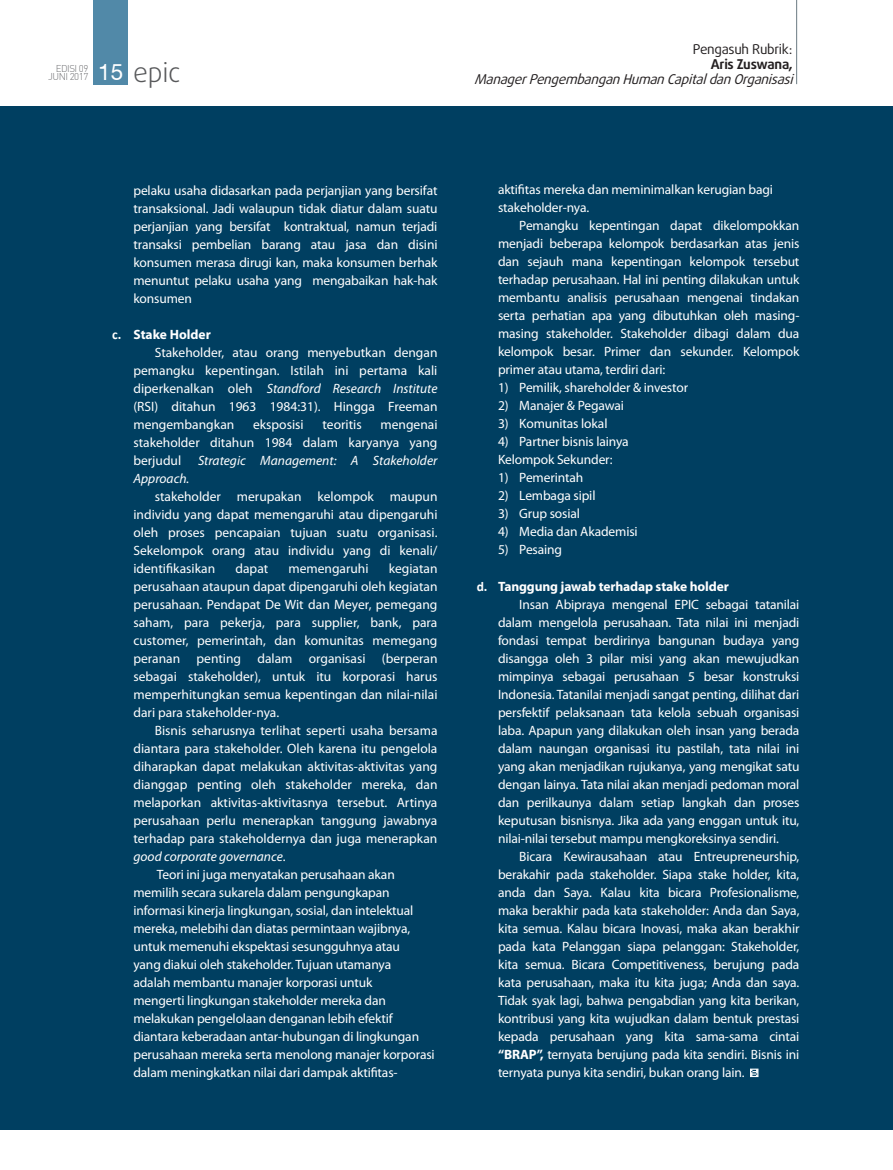
<style>
.page{position:relative;width:893px;height:1170px;background:#fff}
.page>*{position:absolute;margin:0;border:0;box-sizing:border-box;transform-origin:0 0}
.t1{font:300 27px "Daxline Pro";color:#57585a}
.t2{font:13.5px/18px "Myriad Pro";letter-spacing:-.01em;color:#fff;text-align:justify}
.t3{font:italic 13.5px "Myriad Pro";color:#fff}
.t4{font:700 13.5px "Myriad Pro";letter-spacing:-.01em;color:#fff}
.t5{font:italic 13.5px "Daxline Pro";color:#231f20}
.t6{font:13.5px "Daxline Pro";letter-spacing:-.02em;color:#231f20}
.t7{font:700 13.5px "Daxline Pro";letter-spacing:-.02em;color:#231f20}
.t8{font:300 9.75px "DIN";letter-spacing:-.05em;color:#6f7073}
.s1{font-family:"Helvetica Neue CE";font-weight:400;font-size:22.5px;color:#fff}
.s2{font-family:"Calibri"}
.s3{font-style:normal}
.s4{font-style:italic}
.s5{font-weight:700}
</style>
<div class="page">
<div style="left:0;top:106px;width:893px;height:1024px;background:#003f61"></div>
<div style="left:94px;top:0;width:34px;height:84px;background:#5189a8"></div>
<svg style="left:750px;top:1068px;width:8px;height:8px"></svg>
<hr style="left:796px;top:0;width:1px;height:84px;background:#6b7a83">
<p class="t8" style="left:56px;top:62px;width:34px">Edisi 09</p>
<p class="t8" style="left:48px;top:70px;width:6px">JUNI</p>
<p class="t8" style="left:70px;top:70px;width:20px">2017</p>
<h1 class="t1" style="left:98px;top:54px;width:84px"><span class="s1">15</span> epic</h1>
<p class="t6" style="left:693px;top:41px;width:101px">Pengasuh Rubrik:</p>
<p class="t7" style="left:711px;top:55px;width:83px">Aris Zuswana,</p>
<p class="t5" style="left:474px;top:70px;width:325px">ManagerPengembanganHumanCapitaldanOrganisasi</p>
<p class="t2" style="left:133px;top:181px;width:306px">pelaku usaha didasarkan pada perjanjian yang bersifat transaksional. Jadi walaupun tidak diatur dalam suatu perjanjian yang bersifat kontraktual, namun terjadi transaksi pembelian barang atau jasa dan disini konsumen merasa dirugi kan, maka konsumen berhak menuntut pelaku usaha yang mengabaikan hak-hak konsumen</p>
<p class="t4" style="left:112px;top:325px;width:100px"><span class="s2">c.</span> Stake Holder</p>
<p class="t2" style="left:155px;top:343px;width:284px">Stakeholder, atau orang menyebutkan dengan</p>
<p class="t2" style="left:133px;top:361px;width:305px">pemangku kepentingan. Istilah ini pertama kali</p>
<p class="t3" style="left:133px;top:380px;width:306px"><span class="s3">diperkenalkan oleh</span> Standford Research Institute</p>
<p class="t2" style="left:133px;top:397px;width:306px">(RSI) ditahun 1963 1984:31). Hingga Freeman</p>
<p class="t2" style="left:133px;top:415px;width:102px">mengembangkan</p>
<p class="t2" style="left:253px;top:415px;width:52px">eksposisi</p>
<p class="t2" style="left:323px;top:415px;width:41px">teoritis</p>
<p class="t2" style="left:133px;top:415px;width:306px;text-indent:247px">mengenai stakeholder ditahun 1984 dalam karyanya yang berjudul <span class="s4">Strategic Management: A Stakeholder Approach.</span></p>
<p class="t2" style="left:133px;top:487px;width:306px;text-indent:21px">stakeholder merupakan kelompok maupun individu yang dapat memengaruhi atau dipengaruhi oleh proses pencapaian tujuan suatu organisasi.<br>Sekelompok orang atau individu yang di kenali/ identifikasikan</p>
<p class="t2" style="left:133px;top:559px;width:306px;text-indent:255px">kegiatan perusahaan ataupun dapat dipengaruhi oleh kegiatan perusahaan. Pendapat De Wit dan Meyer, pemegang saham, para pekerja, para supplier, bank, para customer, pemerintah, dan komunitas memegang peranan penting dalam organisasi (berperan sebagai stakeholder), untuk itu korporasi harus memperhitungkan semua kepentingan dan nilai-nilai dari para stakeholder-nya.</p>
<p class="t2" style="left:155px;top:721px;width:284px">Bisnis seharusnya terlihat seperti usaha bersama</p>
<p class="t2" style="left:133px;top:739px;width:305px">diantara para stakeholder. Oleh karena itu pengelola</p>
<p class="t2" style="left:133px;top:757px;width:306px">diharapkan dapat melakukan aktivitas-aktivitas yang</p>
<p class="t2" style="left:133px;top:775px;width:306px">dianggap penting oleh stakeholder mereka, dan</p>
<p class="t2" style="left:133px;top:793px;width:306px">melaporkan aktivitas-aktivitasnya tersebut. Artinya</p>
<p class="t2" style="left:133px;top:811px;width:305px">perusahaan perlu menerapkan tanggung jawabnya</p>
<p class="t2" style="left:133px;top:829px;width:306px">terhadap para stakeholdernya dan juga menerapkan</p>
<p class="t3" style="left:133px;top:847px;width:154px">good corporate governance<span class="s3">.</span></p>
<p class="t2" style="left:157px;top:865px;width:239px">Teori ini juga menyatakan perusahaan akan</p>
<p class="t2" style="left:133px;top:883px;width:258px">memilih secara sukarela dalam pengungkapan</p>
<p class="t2" style="left:133px;top:901px;width:281px">informasi kinerja lingkungan, sosial, dan intelektual</p>
<p class="t2" style="left:133px;top:919px;width:278px">mereka, melebihi dan diatas permintaan wajibnya,</p>
<p class="t2" style="left:133px;top:937px;width:268px">untuk memenuhi ekspektasi sesungguhnya atau</p>
<p class="t2" style="left:133px;top:955px;width:259px">yang diakui oleh stakeholder. Tujuan utamanya</p>
<p class="t2" style="left:133px;top:973px;width:240px">adalah membantu manajer korporasi untuk</p>
<p class="t2" style="left:133px;top:991px;width:254px">mengerti lingkungan stakeholder mereka dan</p>
<p class="t2" style="left:133px;top:1009px;width:261px">melakukan pengelolaan denganan lebih efektif</p>
<p class="t2" style="left:133px;top:1027px;width:287px">diantara keberadaan antar-hubungan di lingkungan</p>
<p class="t2" style="left:133px;top:1045px;width:303px">perusahaan mereka serta menolong manajer korporasi</p>
<p class="t2" style="left:133px;top:1063px;width:266px">dalam meningkatkan nilai dari dampak aktifitas-</p>
<p class="t2" style="left:236px;top:559px;width:34px">dapat</p>
<p class="t2" style="left:288px;top:559px;width:82px">memengaruhi</p>
<p class="t2" style="left:498px;top:181px;width:276px">aktifitas mereka dan meminimalkan kerugian bagi stakeholder-nya.</p>
<p class="t2" style="left:498px;top:216px;width:303px;text-indent:21px">Pemangku kepentingan dapat dikelompokkan menjadi beberapa kelompok berdasarkan atas jenis dan sejauh mana kepentingan kelompok tersebut terhadap perusahaan. Hal ini penting dilakukan untuk membantu analisis perusahaan mengenai tindakan serta perhatian apa yang dibutuhkan oleh masing&shy;masing stakeholder. Stakeholder dibagi dalam dua kelompok besar. Primer dan sekunder. Kelompok primer atau utama, terdiri dari:</p>
<p class="t2" style="left:498px;top:378px;width:192px">1) Pemilik, shareholder &amp; investor</p>
<p class="t2" style="left:498px;top:396px;width:127px">2) Manajer &amp; Pegawai</p>
<p class="t2" style="left:498px;top:414px;width:111px">3) Komunitas lokal</p>
<p class="t2" style="left:498px;top:432px;width:132px">4) Partner bisnis lainya<br>Kelompok Sekunder:</p>
<p class="t2" style="left:498px;top:468px;width:87px">1) Pemerintah</p>
<p class="t2" style="left:498px;top:486px;width:99px">2) Lembaga sipil</p>
<p class="t2" style="left:498px;top:504px;width:83px">3) Grup sosial</p>
<p class="t2" style="left:498px;top:522px;width:141px">4) Media dan Akademisi</p>
<p class="t2" style="left:498px;top:540px;width:66px">5) Pesaing</p>
<p class="t4" style="left:477px;top:577px;width:254px"><span class="s2">d.</span> Tanggung jawab terhadap stake holder</p>
<p class="t2" style="left:519px;top:594px;width:282px">Insan Abipraya mengenal EPIC sebagai tatanilai</p>
<p class="t2" style="left:498px;top:612px;width:303px">dalam mengelola perusahaan. Tata nilai ini menjadi</p>
<p class="t2" style="left:498px;top:630px;width:303px">fondasi tempat berdirinya bangunan budaya yang</p>
<p class="t2" style="left:498px;top:648px;width:303px">disangga oleh 3 pilar misi yang akan mewujudkan</p>
<p class="t2" style="left:498px;top:666px;width:303px">mimpinya sebagai perusahaan 5 besar konstruksi</p>
<p class="t2" style="left:498px;top:684px;width:303px">Indonesia. Tatanilai menjadi sangat penting, dilihat dari</p>
<p class="t2" style="left:498px;top:702px;width:303px">persfektif pelaksanaan tata kelola sebuah organisasi</p>
<p class="t2" style="left:498px;top:720px;width:303px">laba. Apapun yang dilakukan oleh insan yang berada</p>
<p class="t2" style="left:498px;top:738px;width:303px">dalam naungan organisasi itu pastilah, tata nilai ini</p>
<p class="t2" style="left:498px;top:756px;width:303px">yang akan menjadikan rujukanya, yang mengikat satu</p>
<p class="t2" style="left:498px;top:774px;width:303px">dengan lainya. Tata nilai akan menjadi pedoman moral</p>
<p class="t2" style="left:498px;top:792px;width:303px">dan perilkaunya dalam setiap langkah dan proses</p>
<p class="t2" style="left:498px;top:810px;width:303px">keputusan bisnisnya. Jika ada yang enggan untuk itu,</p>
<p class="t2" style="left:498px;top:828px;width:283px">nilai-nilai tersebut mampu mengkoreksinya sendiri.</p>
<p class="t2" style="left:519px;top:846px;width:282px">Bicara Kewirausahaan atau Entreupreneurship,</p>
<p class="t2" style="left:498px;top:864px;width:303px">berakahir pada stakeholder. Siapa stake holder, kita,</p>
<p class="t2" style="left:498px;top:882px;width:303px">anda dan Saya. Kalau kita bicara Profesionalisme,</p>
<p class="t2" style="left:498px;top:900px;width:303px">maka berakhir pada kata stakeholder: Anda dan Saya,</p>
<p class="t2" style="left:498px;top:918px;width:303px">kita semua. Kalau bicara Inovasi, maka akan berakhir</p>
<p class="t2" style="left:498px;top:936px;width:303px">pada kata Pelanggan siapa pelanggan: Stakeholder,</p>
<p class="t2" style="left:498px;top:954px;width:303px">kita semua. Bicara Competitiveness, berujung pada</p>
<p class="t2" style="left:498px;top:972px;width:303px">kata perusahaan, maka itu kita juga; Anda dan saya.</p>
<p class="t2" style="left:498px;top:990px;width:303px">Tidak syak lagi, bahwa pengabdian yang kita berikan,</p>
<p class="t2" style="left:498px;top:1008px;width:303px">kontribusi yang kita wujudkan dalam bentuk prestasi</p>
<p class="t2" style="left:498px;top:1026px;width:303px">kepada perusahaan yang kita sama-sama cintai</p>
<p class="t2" style="left:498px;top:1044px;width:303px"><span class="s5">“BRAP”,</span> ternyata berujung pada kita sendiri. Bisnis ini</p>
<p class="t2" style="left:498px;top:1062px;width:248px">ternyata punya kita sendiri, bukan orang lain.</p>
</div>
